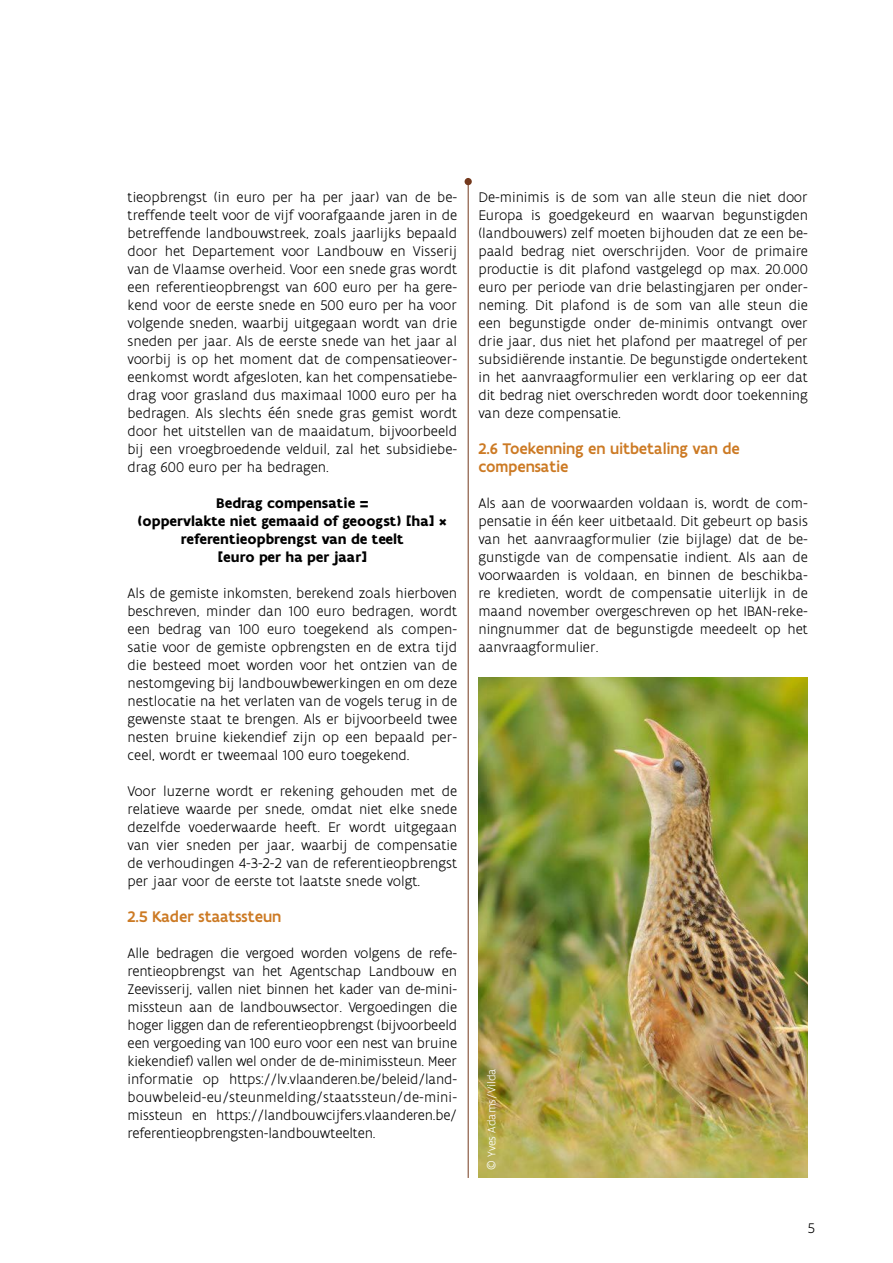
<style>
.page{position:relative;width:893px;height:1263px;background:#fff}
.page>*{position:absolute;margin:0;border:0;box-sizing:border-box;transform-origin:0 0}
.t1{font:500 16.5px/18px "Flanders Art Sans";color:#cc7a24}
.t2{font:300 15px/18px "Flanders Art Sans";color:#000;text-align:justify}
.t3{font:700 15px/18px "Flanders Art Sans";color:#000;text-align:center}
.t4{font:300 12px "Flanders Art Sans";color:#fff}
</style>
<div class="page">
<img style="left:478px;top:678px;width:330px;height:500px">
<div style="left:465px;top:178px;width:7px;height:7px;background:#74391d;border-radius:50%"></div>
<hr style="left:468px;top:178px;width:1px;height:1000px;background:#74391d">
<p class="t2" style="left:128px;top:188px;width:331px">tieopbrengst (in euro per ha per jaar) van de be&shy;treffende teelt voor de vijf voorafgaande jaren in de betreffende landbouwstreek, zoals jaarlijks bepaald door het Departement voor Landbouw en Visserij van de Vlaamse overheid. Voor een snede gras wordt een referentieopbrengst van 600 euro per ha gere&shy;kend voor de eerste snede en 500 euro per ha voor volgende sneden, waarbij uitgegaan wordt van drie sneden per jaar. Als de eerste snede van het jaar al voorbij is op het moment dat de compensatieover&shy;eenkomst wordt afgesloten, kan het compensatiebe&shy;drag voor grasland dus maximaal 1000 euro per ha bedragen. Als slechts één snede gras gemist wordt door het uitstellen van de maaidatum, bijvoorbeeld bij een vroegbroedende velduil, zal het subsidiebe&shy;drag 600 euro per ha bedragen.</p>
<p class="t3" style="left:138px;top:494px;width:311px">Bedrag compensatie =<br>(oppervlakte niet gemaaid of geoogst) [ha] × referentieopbrengst van de teelt<br>[euro per ha per jaar]</p>
<p class="t2" style="left:128px;top:584px;width:331px">Als de gemiste inkomsten, berekend zoals hierboven beschreven, minder dan 100 euro bedragen, wordt een bedrag van 100 euro toegekend als compen&shy;satie voor de gemiste opbrengsten en de extra tijd die besteed moet worden voor het ontzien van de nestomgeving bij landbouwbewerkingen en om deze nestlocatie na het verlaten van de vogels terug in de gewenste staat te brengen. Als er bijvoorbeeld twee nesten bruine kiekendief zijn op een bepaald per&shy;ceel, wordt er tweemaal 100 euro toegekend.</p>
<p class="t2" style="left:128px;top:782px;width:331px">Voor luzerne wordt er rekening gehouden met de relatieve waarde per snede, omdat niet elke snede dezelfde voederwaarde heeft. Er wordt uitgegaan van vier sneden per jaar, waarbij de compensatie de verhoudingen 4-3-2-2 van de referentieopbrengst per jaar voor de eerste tot laatste snede volgt.</p>
<p class="t1" style="left:128px;top:907px;width:155px">2.5 Kader staatssteun</p>
<p class="t2" style="left:128px;top:944px;width:331px">Alle bedragen die vergoed worden volgens de refe&shy;rentieopbrengst van het Agentschap Landbouw en Zeevisserij, vallen niet binnen het kader van de-mini&shy;missteun aan de landbouwsector. Vergoedingen die hoger liggen dan de referentieopbrengst (bijvoorbeeld een vergoeding van 100 euro voor een nest van bruine kiekendief) vallen wel onder de de-minimissteun. Meer informatie op https://lv.vlaanderen.be/beleid/land&shy;bouwbeleid-eu/steunmelding/staatssteun/de-mini&shy;missteun en https://landbouwcijfers.vlaanderen.be/ referentieopbrengsten-landbouwteelten.</p>
<p class="t2" style="left:478px;top:188px;width:331px">De-minimis is de som van alle steun die niet door Europa is goedgekeurd en waarvan begunstigden (landbouwers) zelf moeten bijhouden dat ze een be&shy;paald bedrag niet overschrijden. Voor de primaire productie is dit plafond vastgelegd op max. 20.000 euro per periode van drie belastingjaren per onder&shy;neming. Dit plafond is de som van alle steun die een begunstigde onder de-minimis ontvangt over drie jaar, dus niet het plafond per maatregel of per subsidiërende instantie. De begunstigde ondertekent in het aanvraagformulier een verklaring op eer dat dit bedrag niet overschreden wordt door toekenning van deze compensatie.</p>
<p class="t1" style="left:478px;top:439px;width:263px">2.6 Toekenning en uitbetaling van de compensatie</p>
<p class="t2" style="left:478px;top:494px;width:331px">Als aan de voorwaarden voldaan is, wordt de com&shy;pensatie in één keer uitbetaald. Dit gebeurt op basis van het aanvraagformulier (zie bijlage) dat de be&shy;gunstigde van de compensatie indient. Als aan de voorwaarden is voldaan, en binnen de beschikba&shy;re kredieten, wordt de compensatie uiterlijk in de maand november overgeschreven op het IBAN-reke&shy;ningnummer dat de begunstigde meedeelt op het aanvraagformulier.</p>
<p class="t4" style="left:484px;top:1170px;width:103px;rotate:-90deg">© Yves Adams/Vilda</p>
<p class="t2" style="left:808px;top:1220px;width:9px">5</p>
</div>
